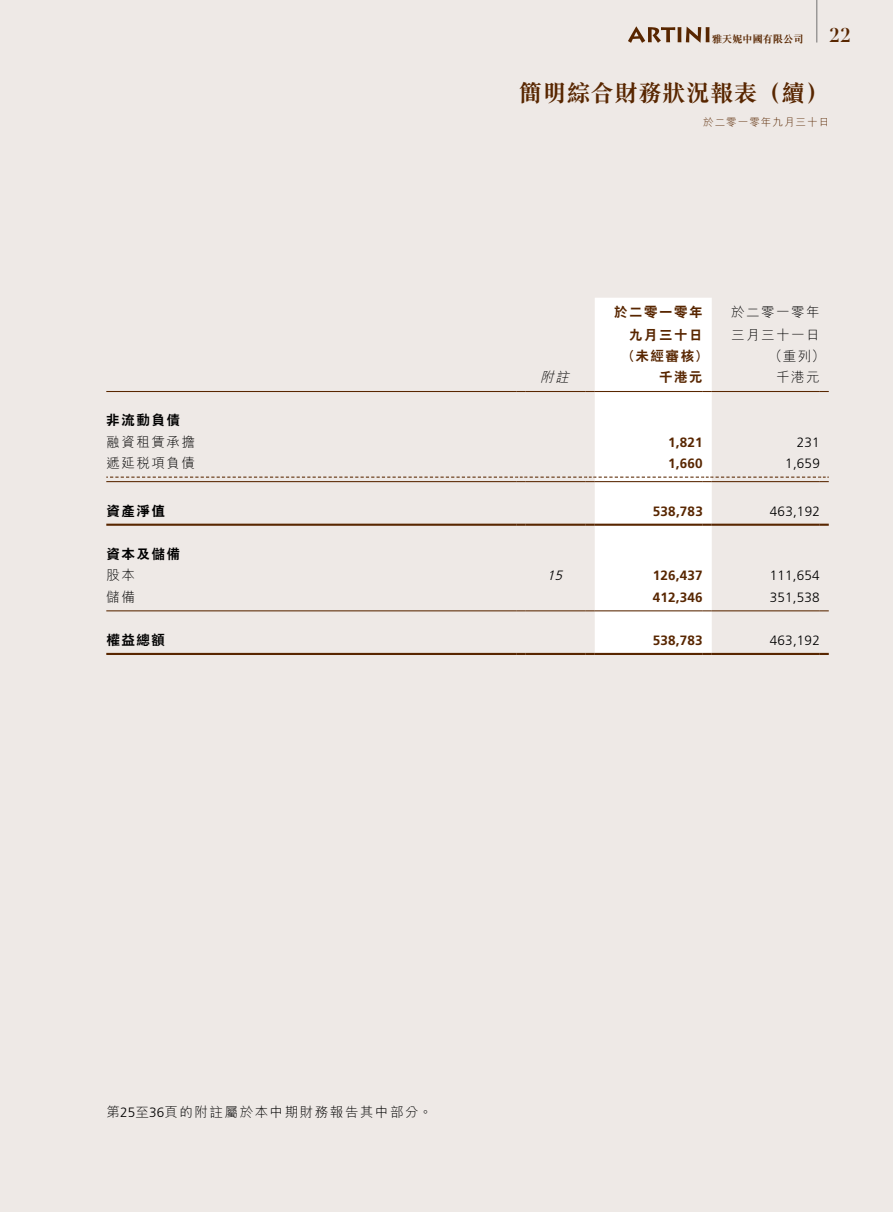
<style>
.page{position:relative;width:893px;height:1212px;background:#eee9e6}
.page>*{position:absolute;margin:0;border:0;box-sizing:border-box;transform-origin:0 0}
.t1{font:700 24px "M Sung HK";letter-spacing:-.005em;color:#582600}
.t2{font:700 19.5px "Didot LT Std";color:#582600}
.t3{font:300 13.5px "M Hei HK";letter-spacing:.115em;color:#000}
.t4{font:700 13.5px "Frutiger LT Std";letter-spacing:.015em;color:#582600}
.t5{font:300 13.5px "Frutiger LT Std";color:#000}
.t6{font:800 13.5px/22.5px "C Hei 2 HK";letter-spacing:.115em;color:#582600;text-align:right}
.t7{font:800 13.5px "C Hei 2 HK";letter-spacing:.115em;color:#000}
.t8{font:italic 300 13.5px "M Hei HK";color:#000}
.t9{font:italic 300 13.5px "Frutiger LT Std";color:#000}
.t10{font:300 10.5px "M Hei HK";letter-spacing:.1em;color:#582600}
.t11{font:700 10.5px "M Sung HK";letter-spacing:-.03em;color:#582600}
.s1{font-family:"Frutiger LT Std"}
</style>
<div class="page">
<svg style="left:628px;top:26px;width:81px;height:17px"></svg>
<hr style="left:816px;top:0;width:1px;height:43px;background:#727171">
<svg style="left:106px;top:298px;width:723px;height:357px"></svg>
<p class="t11" style="left:712px;top:31px;width:93px">雅天妮中國有限公司</p>
<h2 class="t2" style="left:829px;top:23px;width:23px">22</h2>
<h1 class="t1" style="left:519px;top:77px;width:312px">簡明綜合財務狀況報表（續(</h1>
<p class="t10" style="left:703px;top:115px;width:128px">於二零一零年九月三十日</p>
<p class="t6" style="left:614px;top:301px;width:90px">於二零一零年九月三十日</p>
<p class="t3" style="left:731px;top:303px;width:90px">於二零一零年</p>
<p class="t3" style="left:731px;top:325px;width:90px">三月三十一日</p>
<p class="t3" style="left:769px;top:347px;width:57px">（重列(</p>
<p class="t6" style="left:622px;top:345px;width:87px">（未經審核）</p>
<p class="t8" style="left:540px;top:368px;width:35px">附註</p>
<p class="t6" style="left:659px;top:366px;width:45px">千港元</p>
<p class="t3" style="left:776px;top:368px;width:45px">千港元</p>
<p class="t7" style="left:106px;top:411px;width:75px">非流動負債</p>
<p class="t3" style="left:106px;top:432px;width:90px">融資租賃承擔</p>
<p class="t4" style="left:668px;top:434px;width:36px">1,821</p>
<p class="t5" style="left:797px;top:434px;width:24px">231</p>
<p class="t3" style="left:106px;top:453px;width:90px">遞延稅項負債</p>
<p class="t4" style="left:668px;top:455px;width:36px">1,660</p>
<p class="t5" style="left:785px;top:456px;width:36px">1,659</p>
<p class="t7" style="left:106px;top:501px;width:60px">資產淨值</p>
<p class="t7" style="left:106px;top:545px;width:75px">資本及儲備</p>
<p class="t4" style="left:653px;top:503px;width:51px">538,783</p>
<p class="t5" style="left:770px;top:503px;width:51px">463,192</p>
<p class="t3" style="left:106px;top:566px;width:30px">股本</p>
<p class="t9" style="left:547px;top:568px;width:21px">15</p>
<p class="t4" style="left:653px;top:568px;width:51px">126,437</p>
<p class="t5" style="left:770px;top:568px;width:51px">111,654</p>
<p class="t3" style="left:106px;top:587px;width:30px">儲備</p>
<p class="t4" style="left:653px;top:589px;width:51px">412,346</p>
<p class="t5" style="left:770px;top:589px;width:51px">351,538</p>
<p class="t7" style="left:106px;top:631px;width:60px">權益總額</p>
<p class="t4" style="left:653px;top:632px;width:51px">538,783</p>
<p class="t5" style="left:770px;top:632px;width:51px">463,192</p>
<p class="t3" style="left:106px;top:1103px;width:327px">第<span class="s1">25</span>至<span class="s1">36</span>頁的附註屬於本中期財務報告其中部分。</p>
</div>
